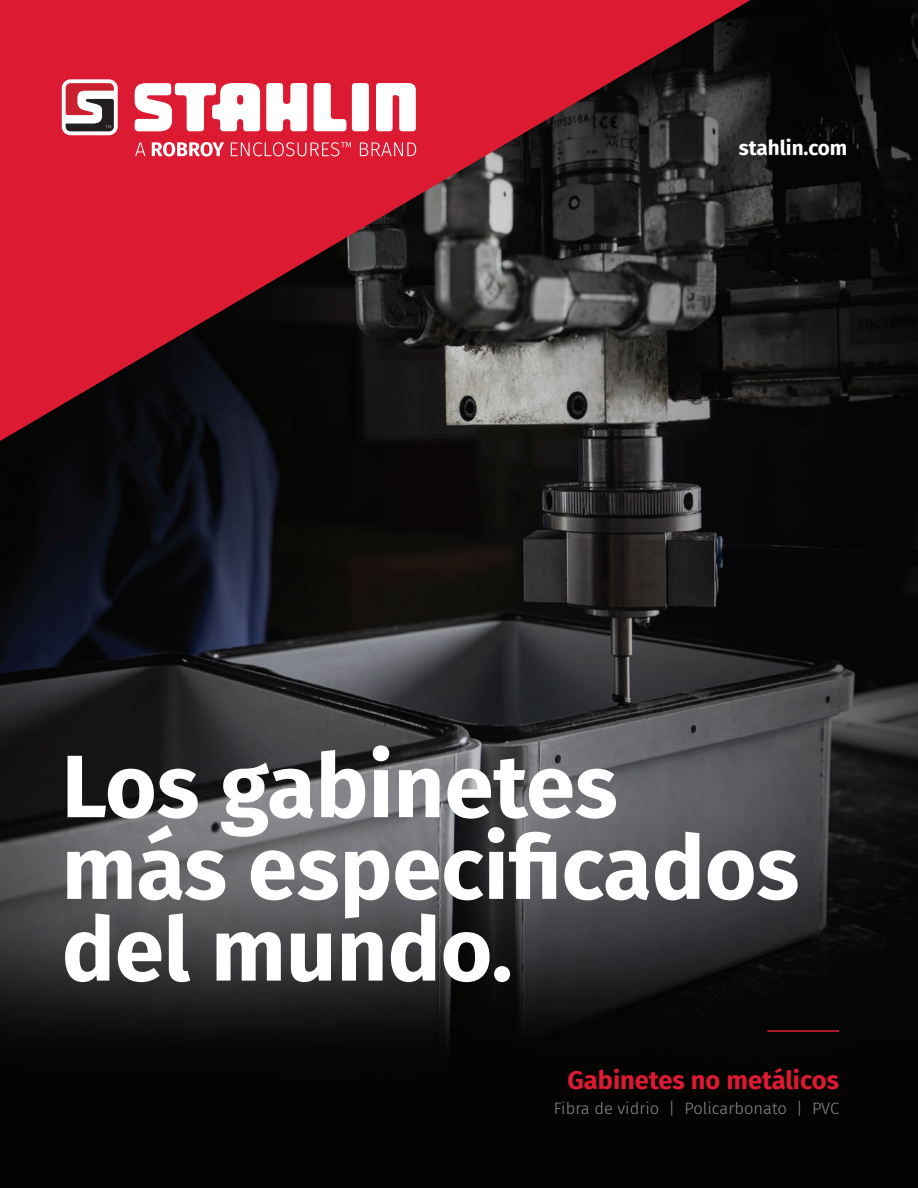
<style>
.page{position:relative;width:918px;height:1188px;background:#fff}
.page>*{position:absolute;margin:0;border:0;box-sizing:border-box;transform-origin:0 0}
.t1{font:700 88.5px/81.8px "Fira Sans";color:#fff}
.t2{font:700 25.5px "Fira Sans";color:#dc1a32}
.t3{font:700 20.7px "Fira Sans";color:#fff}
.t4{font:300 16.5px "Fira Sans";color:#898c8d}
</style>
<div class="page">
<img style="left:0;top:0;width:918px;height:1188px">
<svg style="left:0;top:0;width:750px;height:441px;background:#802530"></svg>
<div style="left:62px;top:79px;width:56px;height:56px;background:#fff;border-radius:9px"></div>
<svg style="left:266px;top:83px;width:41px;height:48px"></svg>
<svg style="left:314px;top:83px;width:32px;height:48px"></svg>
<div style="left:352px;top:83px;width:17px;height:48px;background:#fff;border-radius:3px"></div>
<svg style="left:376px;top:83px;width:40px;height:48px"></svg>
<svg style="left:135px;top:83px;width:125px;height:48px"></svg>
<svg style="left:135px;top:142px;width:11px;height:14px"></svg>
<svg style="left:152px;top:142px;width:72px;height:15px"></svg>
<svg style="left:231px;top:142px;width:120px;height:14px;background:#e3495c"></svg>
<svg style="left:360px;top:142px;width:56px;height:14px"></svg>
<svg style="left:66px;top:83px;width:48px;height:48px"></svg>
<hr style="left:767px;top:1030px;width:72px;height:2px;background:#dc1a32">
<hr style="left:917px;top:770px;width:1px;height:418px;background:#231f20">
<p class="t3" style="left:739px;top:131px;width:110px">stahlin.com</p>
<p class="t1" style="left:62px;top:739px;width:739px">Los gabinetes más especificados del mundo.</p>
<p class="t2" style="left:567px;top:1058px;width:273px">Gabinetes no metálicos</p>
<p class="t4" style="left:554px;top:1097px;width:287px">Fibra de vidrio | Policarbonato | PVC</p>
</div>
